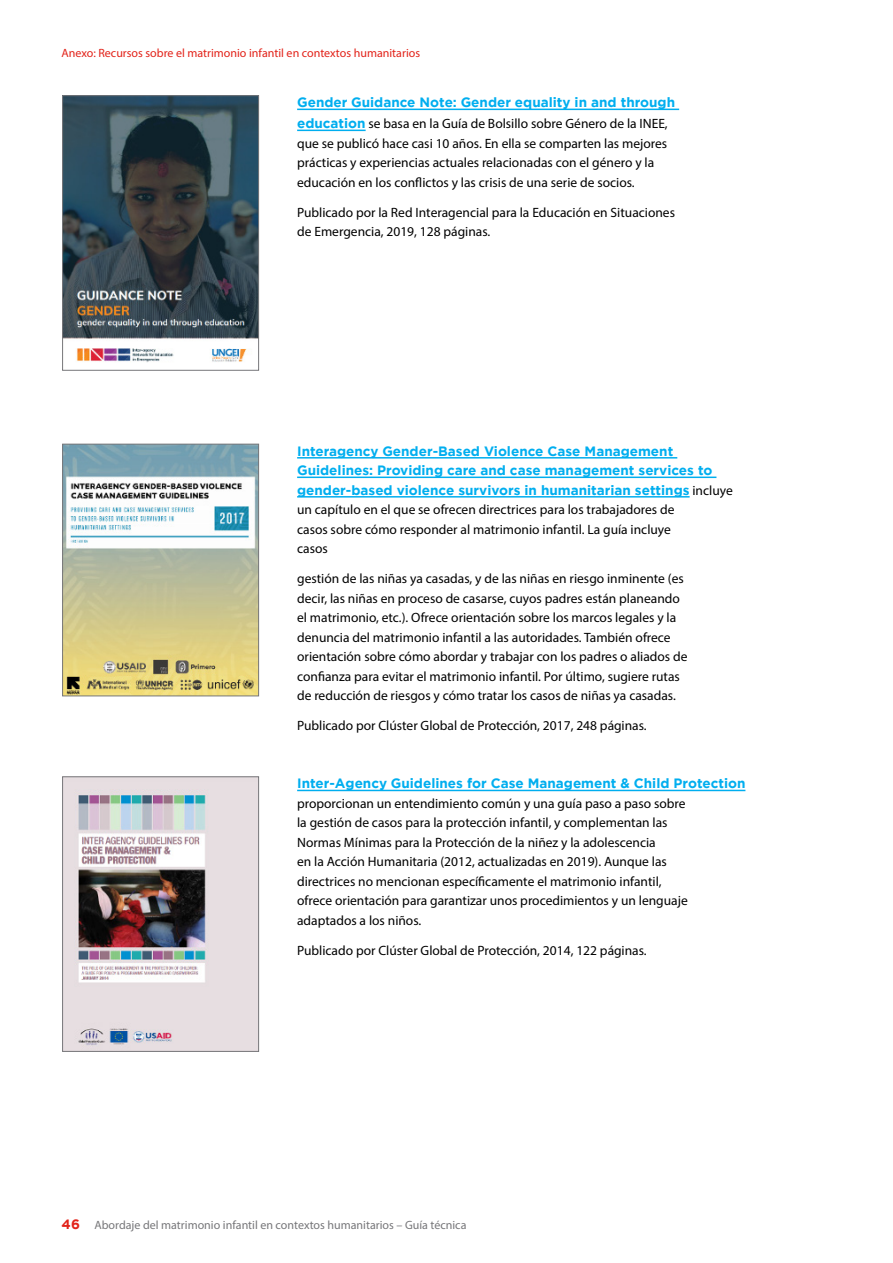
<style>
.page{position:relative;width:893px;height:1263px;background:#fff}
.page>*{position:absolute;margin:0;border:0;box-sizing:border-box;transform-origin:0 0}
.t1{font:13.5px/19.5px "Myriad Pro";color:#000}
.t2{font:700 13.5px/19.5px "Gotham";color:#00aeef}
.t3{font:12px "Myriad Pro";color:#77777a}
.t4{font:12px "Myriad Pro";color:#e2231a}
.s1{font-family:"Gotham";font-weight:700;color:#00aeef}
.s2{font-family:"Myriad Pro";font-weight:400;color:#000}
.s3{font-family:"Gotham";font-weight:700;font-size:13.5px;color:#e2231a}
</style>
<div class="page">
<hr style="left:297px;top:109px;width:382px;height:1px;background:#00aeef">
<hr style="left:297px;top:130px;width:69px;height:1px;background:#00aeef">
<hr style="left:297px;top:790px;width:448px;height:1px;background:#00aeef">
<hr style="left:297px;top:457px;width:380px;height:2px;background:#00aeef">
<hr style="left:297px;top:477px;width:419px;height:1px;background:#00aeef">
<hr style="left:297px;top:496px;width:393px;height:2px;background:#00aeef">
<img style="left:64px;top:97px;width:193px;height:265px">
<div style="left:62px;top:95px;width:197px;height:275px;border:1px solid #77777a"></div>
<img style="left:64px;top:778px;width:193px;height:272px">
<div style="left:62px;top:776px;width:197px;height:276px;border:1px solid #77777a"></div>
<img style="left:64px;top:446px;width:193px;height:248px">
<div style="left:62px;top:444px;width:197px;height:252px;border:1px solid #77777a"></div>
<p class="t4" style="left:62px;top:45px;width:360px">Anexo: Recursos sobre el matrimonio infantil en contextos humanitarios</p>
<p class="t2" style="left:297px;top:92px;width:379px">Gender Guidance Note: Gender equality in and through</p>
<p class="t1" style="left:297px;top:114px;width:372px"><span class="s1">education</span> se basa en la Guía de Bolsillo sobre Género de la INEE, que se publicó hace casi 10 años. En ella se comparten las mejores prácticas y experiencias actuales relacionadas con el género y la educación en los conflictos y las crisis de una serie de socios.</p>
<p class="t1" style="left:297px;top:202px;width:379px">Publicado por la Red Interagencial para la Educación en Situaciones de Emergencia, 2019, 128 páginas.</p>
<p class="t2" style="left:297px;top:441px;width:437px">Interagency Gender-Based Violence Case Management<br>Guidelines: Providing care and case management services to gender-based violence survivors in humanitarian settings <span class="s2">incluye</span></p>
<p class="t1" style="left:297px;top:499px;width:379px">un capítulo en el que se ofrecen directrices para los trabajadores de casos sobre cómo responder al matrimonio infantil. La guía incluye casos</p>
<p class="t1" style="left:297px;top:568px;width:392px">gestión de las niñas ya casadas, y de las niñas en riesgo inminente (es decir, las niñas en proceso de casarse, cuyos padres están planeando el matrimonio, etc.). Ofrece orientación sobre los marcos legales y la denuncia del matrimonio infantil a las autoridades. También ofrece orientación sobre cómo abordar y trabajar con los padres o aliados de confianza para evitar el matrimonio infantil. Por último, sugiere rutas de reducción de riesgos y cómo tratar los casos de niñas ya casadas.</p>
<p class="t1" style="left:297px;top:715px;width:351px">Publicado por Clúster Global de Protección, 2017, 248 páginas.</p>
<p class="t2" style="left:297px;top:774px;width:450px">Inter-Agency Guidelines for Case Management &amp; Child Protection</p>
<p class="t1" style="left:297px;top:793px;width:392px">proporcionan un entendimiento común y una guía paso a paso sobre la gestión de casos para la protección infantil, y complementan las Normas Mínimas para la Protección de la niñez y la adolescencia<br>en la Acción Humanitaria (2012, actualizadas en 2019). Aunque las directrices no mencionan específicamente el matrimonio infantil, ofrece orientación para garantizar unos procedimientos y un lenguaje adaptados a los niños.</p>
<p class="t1" style="left:297px;top:940px;width:351px">Publicado por Clúster Global de Protección, 2014, 122 páginas.</p>
<p class="t3" style="left:62px;top:1218px;width:406px"><span class="s3">46</span> Abordaje del matrimonio infantil en contextos humanitarios – Guía técnica</p>
</div>
